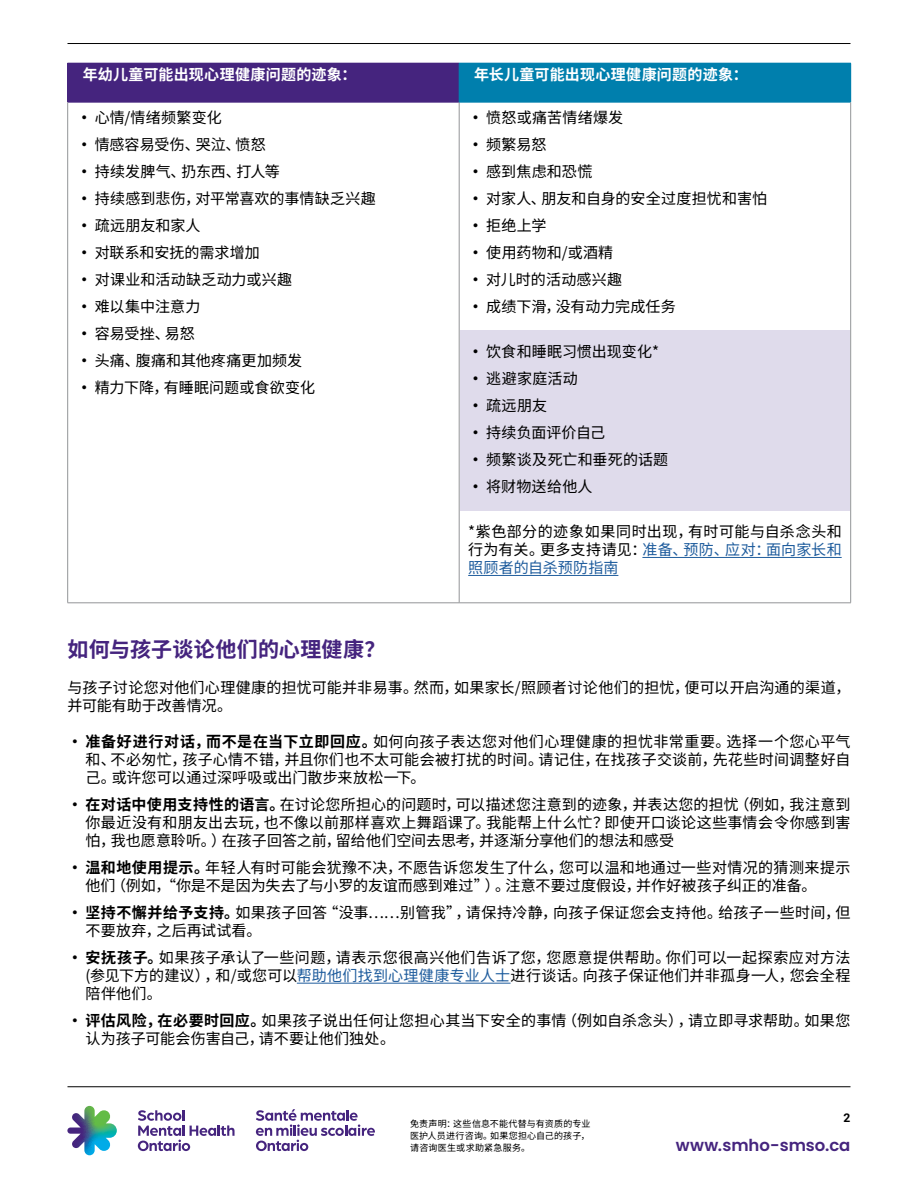
<style>
.page{position:relative;width:918px;height:1188px;background:#fff}
.page>*{position:absolute;margin:0;border:0;box-sizing:border-box;transform-origin:0 0}
.t1{font:700 21px "Noto Sans SC";letter-spacing:.01em;color:#45247e}
.t2{font:600 16.5px "Poppins";color:#45247e}
.Bullets_-_Start{font:15px/18px "Noto Sans SC";letter-spacing:.015em;color:#000;text-align:justify}
.Table_-_Bullets_-_Start{font:15px "Noto Sans SC";letter-spacing:.01em;color:#000}
.Bullets_-_End{font:15px/18px "Noto Sans SC";letter-spacing:.01em;color:#000}
.Body_Copy{font:15px/18px "Noto Sans SC";letter-spacing:.015em;color:#000}
.Table_-_Body_Copy{font:15px/18px "Noto Sans SC";letter-spacing:.02em;color:#000;text-align:justify}
.Table_-_Header{font:700 15px "Noto Sans SC";letter-spacing:.02em;color:#fff}
.Table_-_Bullets_-_End{font:15px "Noto Sans SC";letter-spacing:.005em;color:#000}
.Table_-_Bullet_-_Middle_-_Bg{font:15px "Noto Sans SC";letter-spacing:.015em;color:#000}
.Table_-_Bullet_-_Start_-_Bg{font:15px "Noto Sans SC";letter-spacing:.005em;color:#000}
.Table_-_Bullet_-_Middle_-_Bg-2{font:15px "Noto Sans SC";letter-spacing:-.005em;color:#000}
.Table_-_Bullet_-_End_-_Bg{font:15px "Noto Sans SC";letter-spacing:.015em;color:#000}
.t3{font:700 12px "Roboto";color:#000}
.t4{font:9px/12px "Noto Sans SC";letter-spacing:.03em;color:#000;text-align:justify}
.s1{font-weight:700}
.s2{color:#215e9e}
</style>
<div class="page">
<hr style="left:297px;top:983px;width:214px;height:1px;background:#215e9e">
<div style="left:68px;top:63px;width:391px;height:39px;background:#45247e"></div>
<div style="left:459px;top:63px;width:392px;height:39px;background:#007fad"></div>
<hr style="left:67px;top:63px;width:1px;height:39px;background:#45247e">
<hr style="left:68px;top:102px;width:391px;height:1px;background:#45247e">
<hr style="left:459px;top:102px;width:1px;height:501px;background:#939598">
<hr style="left:459px;top:102px;width:392px;height:1px;background:#007fad">
<hr style="left:67px;top:102px;width:1px;height:501px;background:#939598">
<hr style="left:850px;top:102px;width:1px;height:501px;background:#939598">
<hr style="left:68px;top:603px;width:391px;height:1px;background:#939598">
<hr style="left:459px;top:603px;width:392px;height:1px;background:#939598">
<div style="left:460px;top:330px;width:390px;height:45px;background:#dfdbeb"></div>
<div style="left:460px;top:357px;width:390px;height:45px;background:#dfdbeb"></div>
<div style="left:460px;top:384px;width:390px;height:45px;background:#dfdbeb"></div>
<div style="left:460px;top:411px;width:390px;height:45px;background:#dfdbeb"></div>
<div style="left:460px;top:438px;width:390px;height:45px;background:#dfdbeb"></div>
<div style="left:460px;top:465px;width:390px;height:45px;background:#dfdbeb"></div>
<hr style="left:642px;top:557px;width:200px;height:1px;background:#215e9e">
<hr style="left:468px;top:575px;width:150px;height:1px;background:#215e9e">
<hr style="left:68px;top:43px;width:782px;height:1px;background:#000">
<hr style="left:68px;top:1086px;width:782px;height:1px;background:#000">
<svg style="left:67px;top:1106px;width:50px;height:49px"></svg>
<svg style="left:256px;top:1109px;width:119px;height:42px"></svg>
<svg style="left:138px;top:1110px;width:97px;height:41px"></svg>
<p class="Table_-_Header" style="left:83px;top:66px;width:275px">年幼儿童可能出现心理健康问题的迹象：</p>
<p class="Table_-_Header" style="left:474px;top:66px;width:275px">年长儿童可能出现心理健康问题的迹象：</p>
<p class="Table_-_Bullets_-_Start" style="left:77px;top:109px;width:147px"><span class="s1">•</span> 心情/情绪频繁变化</p>
<p class="Table_-_Bullets_-_Start" style="left:77px;top:136px;width:191px"><span class="s1">•</span> 情感容易受伤、哭泣、愤怒</p>
<p class="Table_-_Bullets_-_Start" style="left:77px;top:163px;width:205px"><span class="s1">•</span> 持续发脾气、扔东西、打人等</p>
<p class="Table_-_Bullets_-_Start" style="left:77px;top:190px;width:301px"><span class="s1">•</span> 持续感到悲伤，对平常喜欢的事情缺乏兴趣</p>
<p class="Table_-_Bullets_-_Start" style="left:77px;top:217px;width:125px"><span class="s1">•</span> 疏远朋友和家人</p>
<p class="Table_-_Bullets_-_Start" style="left:77px;top:244px;width:185px"><span class="s1">•</span> 对联系和安抚的需求增加</p>
<p class="Table_-_Bullets_-_Start" style="left:77px;top:271px;width:217px"><span class="s1">•</span> 对课业和活动缺乏动力或兴趣</p>
<p class="Table_-_Bullets_-_Start" style="left:77px;top:298px;width:125px"><span class="s1">•</span> 难以集中注意力</p>
<p class="Table_-_Bullets_-_Start" style="left:77px;top:325px;width:120px"><span class="s1">•</span> 容易受挫、易怒</p>
<p class="Table_-_Bullets_-_Start" style="left:77px;top:352px;width:227px"><span class="s1">•</span> 头痛、腹痛和其他疼痛更加频发</p>
<p class="Table_-_Bullets_-_End" style="left:77px;top:379px;width:240px"><span class="s1">•</span> 精力下降，有睡眠问题或食欲变化</p>
<p class="Table_-_Bullets_-_Start" style="left:468px;top:109px;width:157px"><span class="s1">•</span> 愤怒或痛苦情绪爆发</p>
<p class="Table_-_Bullets_-_Start" style="left:468px;top:136px;width:80px"><span class="s1">•</span> 频繁易怒</p>
<p class="Table_-_Bullets_-_Start" style="left:468px;top:163px;width:126px"><span class="s1">•</span> 感到焦虑和恐慌</p>
<p class="Table_-_Bullets_-_Start" style="left:468px;top:190px;width:300px"><span class="s1">•</span> 对家人、朋友和自身的安全过度担忧和害怕</p>
<p class="Table_-_Bullets_-_Start" style="left:468px;top:217px;width:80px"><span class="s1">•</span> 拒绝上学</p>
<p class="Table_-_Bullets_-_Start" style="left:468px;top:244px;width:147px"><span class="s1">•</span> 使用药物和/或酒精</p>
<p class="Table_-_Bullets_-_Start" style="left:468px;top:271px;width:156px"><span class="s1">•</span> 对儿时的活动感兴趣</p>
<p class="Table_-_Bullets_-_End" style="left:468px;top:298px;width:209px"><span class="s1">•</span> 成绩下滑，没有动力完成任务</p>
<p class="Table_-_Bullet_-_Start_-_Bg" style="left:468px;top:343px;width:192px"><span class="s1">•</span> 饮食和睡眠习惯出现变化*</p>
<p class="Table_-_Bullet_-_Middle_-_Bg" style="left:468px;top:370px;width:111px"><span class="s1">•</span> 逃避家庭活动</p>
<p class="Table_-_Bullet_-_Middle_-_Bg" style="left:468px;top:397px;width:80px"><span class="s1">•</span> 疏远朋友</p>
<p class="Table_-_Bullet_-_Middle_-_Bg-2" style="left:468px;top:424px;width:138px"><span class="s1">•</span> 持续负面评价自己</p>
<p class="Table_-_Bullet_-_Middle_-_Bg" style="left:468px;top:451px;width:202px"><span class="s1">•</span> 频繁谈及死亡和垂死的话题</p>
<p class="Table_-_Bullet_-_End_-_Bg" style="left:468px;top:478px;width:126px"><span class="s1">•</span> 将财物送给他人</p>
<p class="Table_-_Body_Copy" style="left:468px;top:523px;width:375px">*紫色部分的迹象如果同时出现，有时可能与自杀念头和行为有关。更多支持请见：<span class="s2">准备、预防、应对：面向家长和照顾者的自杀预防指南</span></p>
<h2 class="t1" style="left:68px;top:637px;width:319px">如何与孩子谈论他们的心理健康？</h2>
<p class="Body_Copy" style="left:68px;top:679px;width:785px">与孩子讨论您对他们心理健康的担忧可能并非易事。然而，如果家长/照顾者讨论他们的担忧，便可以开启沟通的渠道，并可能有助于改善情况。</p>
<p class="Bullets_-_Start" style="left:86px;top:733px;width:767px;text-indent:-18px"><span class="s1">• 准备好进行对话，而不是在当下立即回应。</span>如何向孩子表达您对他们心理健康的担忧非常重要。选择一个您心平气和、不必匆忙，孩子心情不错，并且你们也不太可能会被打扰的时间。请记住，在找孩子交谈前，先花些时间调整好自己。或许您可以通过深呼吸或出门散步来放松一下。</p>
<p class="Bullets_-_Start" style="left:86px;top:796px;width:767px;text-indent:-18px"><span class="s1">• 在对话中使用支持性的语言。</span>在讨论您所担心的问题时，可以描述您注意到的迹象，并表达您的担忧（例如，我注意到你最近没有和朋友出去玩，也不像以前那样喜欢上舞蹈课了。我能帮上什么忙？即使开口谈论这些事情会令你感到害怕，我也愿意聆听。）在孩子回答之前，留给他们空间去思考，并逐渐分享他们的想法和感受</p>
<p class="Bullets_-_Start" style="left:86px;top:859px;width:766px;text-indent:-18px"><span class="s1">• 温和地使用提示。</span>年轻人有时可能会犹豫不决，不愿告诉您发生了什么，您可以温和地通过一些对情况的猜测来提示他们（例如，“你是不是因为失去了与小罗的友谊而感到难过”）。注意不要过度假设，并作好被孩子纠正的准备。</p>
<p class="Bullets_-_Start" style="left:86px;top:904px;width:766px;text-indent:-18px"><span class="s1">• 坚持不懈并给予支持。</span>如果孩子回答“没事……别管我”，请保持冷静，向孩子保证您会支持他。给孩子一些时间，但不要放弃，之后再试试看。</p>
<p class="Bullets_-_Start" style="left:86px;top:949px;width:767px;text-indent:-18px"><span class="s1">• 安抚孩子。</span>如果孩子承认了一些问题，请表示您很高兴他们告诉了您，您愿意提供帮助。你们可以一起探索应对方法(参见下方的建议），和/或您可以<span class="s2">帮助他们找到心理健康专业人士</span>进行谈话。向孩子保证他们并非孤身一人，您会全程陪伴他们。</p>
<p class="Bullets_-_End" style="left:86px;top:1012px;width:767px;text-indent:-18px"><span class="s1">• 评估风险，在必要时回应。</span>如果孩子说出任何让您担心其当下安全的事情（例如自杀念头），请立即寻求帮助。如果您认为孩子可能会伤害自己，请不要让他们独处。</p>
<p class="t4" style="left:410px;top:1118px;width:182px">免责声明：这些信息不能代替与有资质的专业医护人员进行咨询。如果您担心自己的孩子，请咨询医生或求助紧急服务。</p>
<p class="t3" style="left:844px;top:1109px;width:8px">2</p>
<p class="t2" style="left:676px;top:1135px;width:176px">www.smho-smso.ca</p>
</div>
